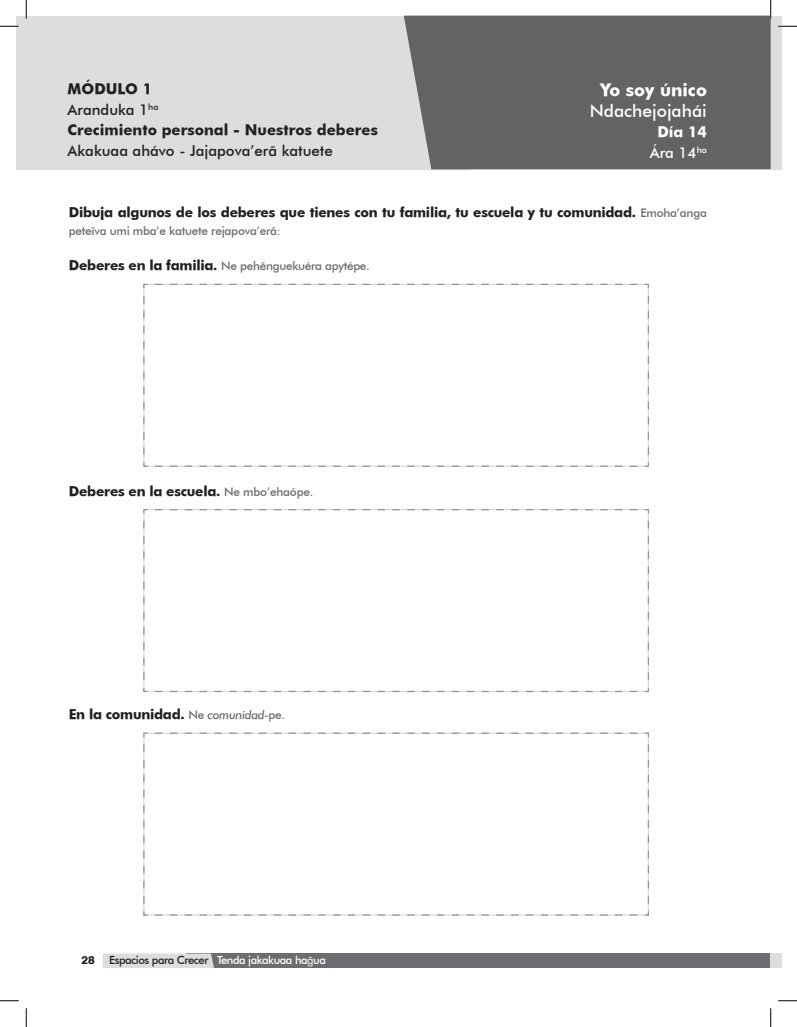
<style>
.page{position:relative;width:797px;height:1027px;background:#fff}
.page>*{position:absolute;margin:0;border:0;box-sizing:border-box;transform-origin:0 0}
.t1{font:17.5px "Futura G";color:#fff}
.t2{font:17.5px "Futura G Bold";color:#fff}
.t3{font:15px "Futura G";color:#231f20}
.t4{font:15px "Futura G Bold";color:#231f20}
.t5{font:15px "Futura G";color:#fff}
.t6{font:15px "Futura G Bold";color:#fff}
.t7{font:13.75px "Futura G Bold";letter-spacing:-.02em;color:#231f20}
.t8{font:11.88px "Futura G";letter-spacing:-.02em;color:#6c6d70}
.t9{font:11.25px "Futura G";letter-spacing:-.04em;color:#231f20}
.t10{font:800 11.25px "Swiss 721 BT";color:#231f20}
.s1{font-family:"Futura G";font-size:11.88px;color:#6c6d70}
.s2{font-family:"Futura G Bold";font-size:13.75px;color:#231f20}
.s3{font-family:"Futura G Medium";font-style:italic;font-size:11.88px;color:#6c6d70}
.s4{color:#fff}
</style>
<div class="page">
<div style="left:186px;top:953px;width:584px;height:15px;background:#6c6d70"></div>
<div style="left:770px;top:953px;width:11px;height:15px;background:#dcdddf"></div>
<svg style="left:103px;top:953px;width:111px;height:15px;background:#dadbdd"></svg>
<div style="left:16px;top:16px;width:453px;height:153px;background:#dcdddf"></div>
<div style="left:404px;top:16px;width:366px;height:153px;background:#636366"></div>
<svg style="left:143px;top:732px;width:506px;height:184px"></svg>
<svg style="left:143px;top:509px;width:506px;height:184px"></svg>
<svg style="left:143px;top:283px;width:506px;height:184px"></svg>
<div style="left:770px;top:16px;width:11px;height:153px;background:#dcdddf"></div>
<svg style="left:0;top:25px;width:19px;height:2px"></svg>
<svg style="left:778px;top:25px;width:19px;height:2px"></svg>
<svg style="left:0;top:1000px;width:19px;height:1px"></svg>
<svg style="left:778px;top:1000px;width:19px;height:1px"></svg>
<svg style="left:25px;top:0;width:2px;height:19px"></svg>
<svg style="left:25px;top:1008px;width:2px;height:19px"></svg>
<svg style="left:770px;top:0;width:1px;height:19px"></svg>
<svg style="left:770px;top:1008px;width:1px;height:19px"></svg>
<p class="t4" style="left:68px;top:80px;width:86px">MÓDULO 1</p>
<p class="t3" style="left:68px;top:100px;width:92px">Aranduka 1<sup>ha</sup></p>
<p class="t4" style="left:68px;top:121px;width:312px">Crecimiento personal - Nuestros deberes</p>
<p class="t3" style="left:68px;top:141px;width:267px">Akakuaa ahávo - Jajapova’erä katuete</p>
<p class="t2" style="left:600px;top:79px;width:108px">Yo soy único</p>
<p class="t1" style="left:589px;top:100px;width:119px">Ndachejojahái</p>
<p class="t6" style="left:657px;top:123px;width:51px">Día 14</p>
<p class="t5" style="left:650px;top:143px;width:59px">Ára 14<sup>ha</sup></p>
<p class="t7" style="left:69px;top:204px;width:639px">Dibuja algunos de los deberes que tienes con tu familia, tu escuela y tu comunidad. <span class="s1">Emoha’anga</span></p>
<p class="t8" style="left:69px;top:223px;width:213px">peteïva umi mba’e katuete rejapova’erä:</p>
<p class="t8" style="left:69px;top:258px;width:302px"><span class="s2">Deberes en la familia.</span> Ne pehënguekuéra apytépe.</p>
<p class="t7" style="left:69px;top:482px;width:246px">Deberes en la escuela. <span class="s1">Ne mbo’ehaópe.</span></p>
<p class="t7" style="left:69px;top:706px;width:218px">En la comunidad. <span class="s1">Ne</span> <span class="s3">comunidad-</span><span class="s1">pe.</span></p>
<p class="t10" style="left:81px;top:953px;width:15px">28</p>
<p class="t9" style="left:109px;top:953px;width:218px">Espacios para Crecer <span class="s4">Tenda jakakuaa haçua</span></p>
</div>
